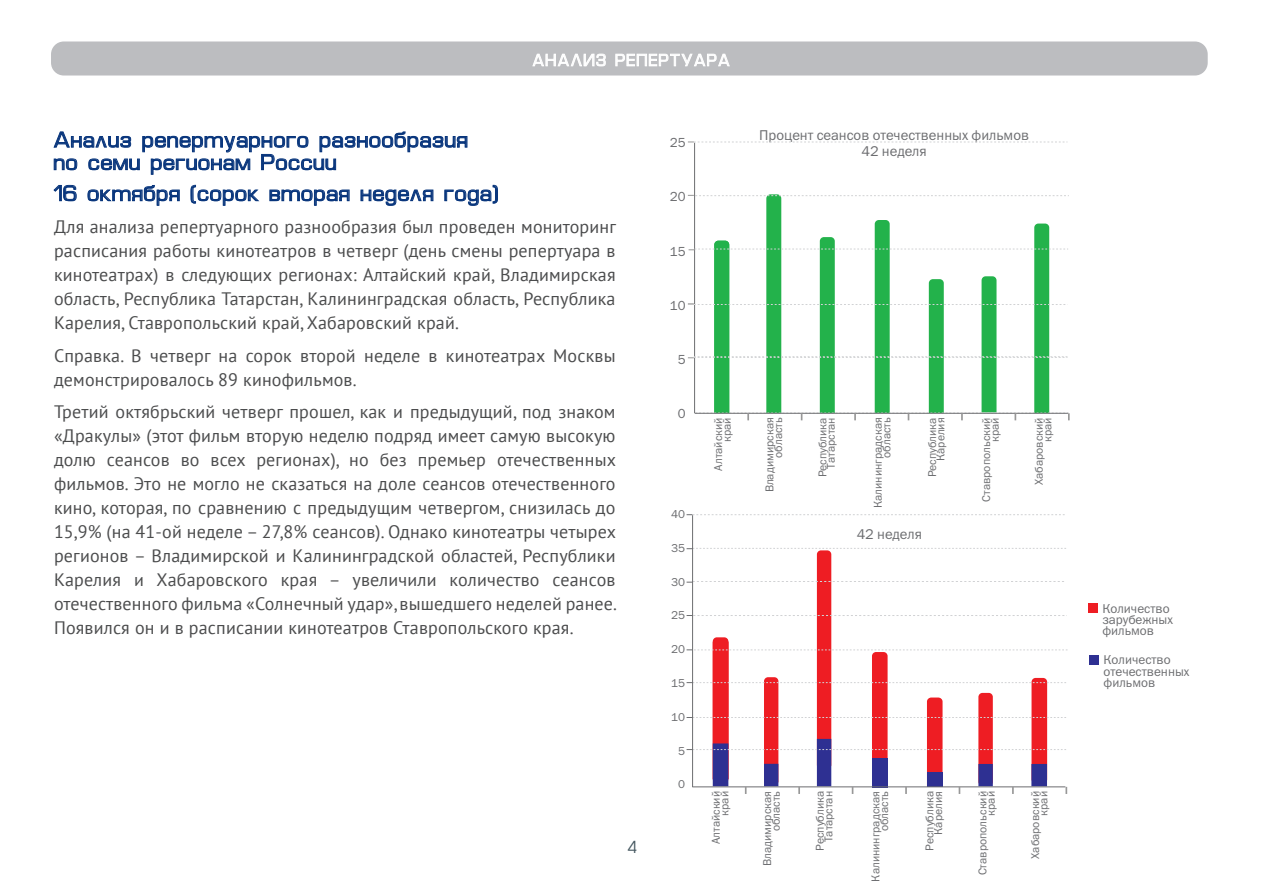
<style>
.page{position:relative;width:1263px;height:893px;background:#fff}
.page>*{position:absolute;margin:0;border:0;box-sizing:border-box;transform-origin:0 0}
.Заголовок{font:25.5px/22.5px "Euro Style Diai";letter-spacing:.025em;color:#08357c;scale:1.1 1}
.текст{font:18px/24px "PT Sans";letter-spacing:.01em;color:#4b4c4d;text-align:justify}
.t1{font:16.5px "Avant Garde Gothic Cyr";color:#455760}
.t2{font:14.25px/15.8px "Franklin Gothic Book C";color:#6c6d70;text-align:center}
.t3{font:13.2px "Franklin Gothic Book C";color:#6c6d70}
.t4{font:12.9px/11.4px "Franklin Gothic Book C";color:#6c6d70}
.t5{font:11.55px "Franklin Gothic Book C";color:#6c6d70}
.t6{font:11.4px/8.6px "Franklin Gothic Book C";color:#6c6d70;text-align:right}
</style>
<div class="page">
<div style="left:51px;top:41px;width:1157px;height:35px;background:#bcbdc0;border-radius:13px"></div>
<svg style="left:532px;top:53px;width:74px;height:14px"></svg>
<svg style="left:615px;top:53px;width:115px;height:14px"></svg>
<svg style="left:54px;top:132px;width:413px;height:43px"></svg>
<svg style="left:54px;top:185px;width:23px;height:16px"></svg>
<svg style="left:88px;top:185px;width:92px;height:21px"></svg>
<svg style="left:191px;top:185px;width:68px;height:21px"></svg>
<svg style="left:270px;top:190px;width:79px;height:16px"></svg>
<svg style="left:361px;top:190px;width:72px;height:16px"></svg>
<svg style="left:445px;top:185px;width:53px;height:21px"></svg>
<hr style="left:694px;top:143px;width:1px;height:270px;background:#6c6d70">
<svg style="left:688px;top:141px;width:379px;height:2px"></svg>
<svg style="left:688px;top:194px;width:382px;height:226px"></svg>
<div style="left:1088px;top:603px;width:10px;height:10px;background:#ee1d23"></div>
<div style="left:1089px;top:655px;width:10px;height:10px;background:#2e3092"></div>
<div style="left:1031px;top:678px;width:16px;height:105px;background:#ee1d23;border-radius:4px"></div>
<svg style="left:713px;top:550px;width:280px;height:189px"></svg>
<div style="left:872px;top:652px;width:15px;height:130px;background:#ee1d23;border-radius:4px"></div>
<svg style="left:686px;top:615px;width:381px;height:1px"></svg>
<svg style="left:686px;top:548px;width:380px;height:1px"></svg>
<svg style="left:686px;top:650px;width:381px;height:1px"></svg>
<svg style="left:686px;top:581px;width:378px;height:2px"></svg>
<svg style="left:686px;top:682px;width:380px;height:1px"></svg>
<svg style="left:686px;top:717px;width:380px;height:1px"></svg>
<svg style="left:686px;top:514px;width:379px;height:1px"></svg>
<hr style="left:692px;top:515px;width:1px;height:272px;background:#6c6d70">
<svg style="left:686px;top:739px;width:381px;height:55px"></svg>
<p class="Заголовок" style="left:54px;top:129px;width:378px">Анализ репертуарного разнообразия по семи регионам России</p>
<p class="Заголовок" style="left:54px;top:182px;width:406px">16 октября (сорок вторая неделя года)</p>
<p class="текст" style="left:54px;top:214px;width:564px">Для анализа репертуарного разнообразия был проведен мониторинг расписания работы кинотеатров в четверг (день смены репертуара в кинотеатрах) в следующих регионах: Алтайский край, Владимирская область, Республика Татарстан, Калининградская область, Республика Карелия, Ставропольский край, Хабаровский край.</p>
<p class="текст" style="left:54px;top:343px;width:563px">Справка. В четверг на сорок второй неделе в кинотеатрах Москвы демонстрировалось 89 кинофильмов.</p>
<p class="текст" style="left:54px;top:399px;width:564px">Третий октябрьский четверг прошел, как и предыдущий, под знаком «Дракулы» (этот фильм вторую неделю подряд имеет самую высокую долю сеансов во всех регионах), но без премьер отечественных фильмов. Это не могло не сказаться на доле сеансов отечественного кино, которая, по сравнению с предыдущим четвергом, снизилась до 15,9% (на 41-ой неделе – 27,8% сеансов). Однако кинотеатры четырех регионов – Владимирской и Калининградской областей, Республики Карелия и Хабаровского края – увеличили количество сеансов отечественного фильма «Солнечный удар», вышедшего неделей ранее.<br>Появился он и в расписании кинотеатров Ставропольского края.</p>
<p class="t1" style="left:628px;top:837px;width:11px">4</p>
<p class="t3" style="left:670px;top:135px;width:17px">25</p>
<p class="t3" style="left:670px;top:190px;width:17px">20</p>
<p class="t3" style="left:670px;top:244px;width:17px">15</p>
<p class="t3" style="left:670px;top:298px;width:17px">10</p>
<p class="t3" style="left:678px;top:352px;width:9px">5</p>
<p class="t3" style="left:678px;top:406px;width:9px">0</p>
<p class="t5" style="left:671px;top:508px;width:15px">40</p>
<p class="t5" style="left:671px;top:542px;width:16px">35</p>
<p class="t5" style="left:671px;top:575px;width:15px">30</p>
<p class="t5" style="left:671px;top:609px;width:16px">25</p>
<p class="t5" style="left:671px;top:643px;width:15px">20</p>
<p class="t5" style="left:671px;top:677px;width:16px">15</p>
<p class="t5" style="left:671px;top:710px;width:15px">10</p>
<p class="t5" style="left:678px;top:744px;width:9px">5</p>
<p class="t5" style="left:678px;top:778px;width:8px">0</p>
<p class="t2" style="left:759px;top:127px;width:271px">Процент сеансов отечественных фильмов<br>42 неделя</p>
<p class="t6" style="left:714px;top:470px;width:55px;rotate:-90deg">Алтайский край</p>
<p class="t6" style="left:765px;top:492px;width:77px;rotate:-90deg">Владимирская область</p>
<p class="t6" style="left:818px;top:477px;width:61px;rotate:-90deg">Республика<br>Татарстан</p>
<p class="t6" style="left:874px;top:508px;width:92px;rotate:-90deg">Калининградская область</p>
<p class="t6" style="left:928px;top:477px;width:61px;rotate:-90deg">Республика<br>Карелия</p>
<p class="t6" style="left:982px;top:502px;width:86px;rotate:-90deg">Ставропольский край</p>
<p class="t6" style="left:1035px;top:485px;width:69px;rotate:-90deg">Хабаровский край</p>
<p class="t2" style="left:857px;top:526px;width:67px">42 неделя</p>
<p class="t6" style="left:711px;top:844px;width:55px;rotate:-90deg">Алтайский край</p>
<p class="t6" style="left:763px;top:866px;width:77px;rotate:-90deg">Владимирская область</p>
<p class="t6" style="left:815px;top:851px;width:61px;rotate:-90deg">Республика<br>Татарстан</p>
<p class="t6" style="left:871px;top:882px;width:92px;rotate:-90deg">Калининградская область</p>
<p class="t6" style="left:925px;top:851px;width:61px;rotate:-90deg">Республика<br>Карелия</p>
<p class="t6" style="left:978px;top:875px;width:86px;rotate:-90deg">Ставропольский край</p>
<p class="t6" style="left:1031px;top:859px;width:69px;rotate:-90deg">Хабаровский край</p>
<p class="t4" style="left:1102px;top:602px;width:72px">Количество зарубежных фильмов</p>
<p class="t4" style="left:1103px;top:654px;width:87px">Количество отечественных фильмов</p>
</div>
